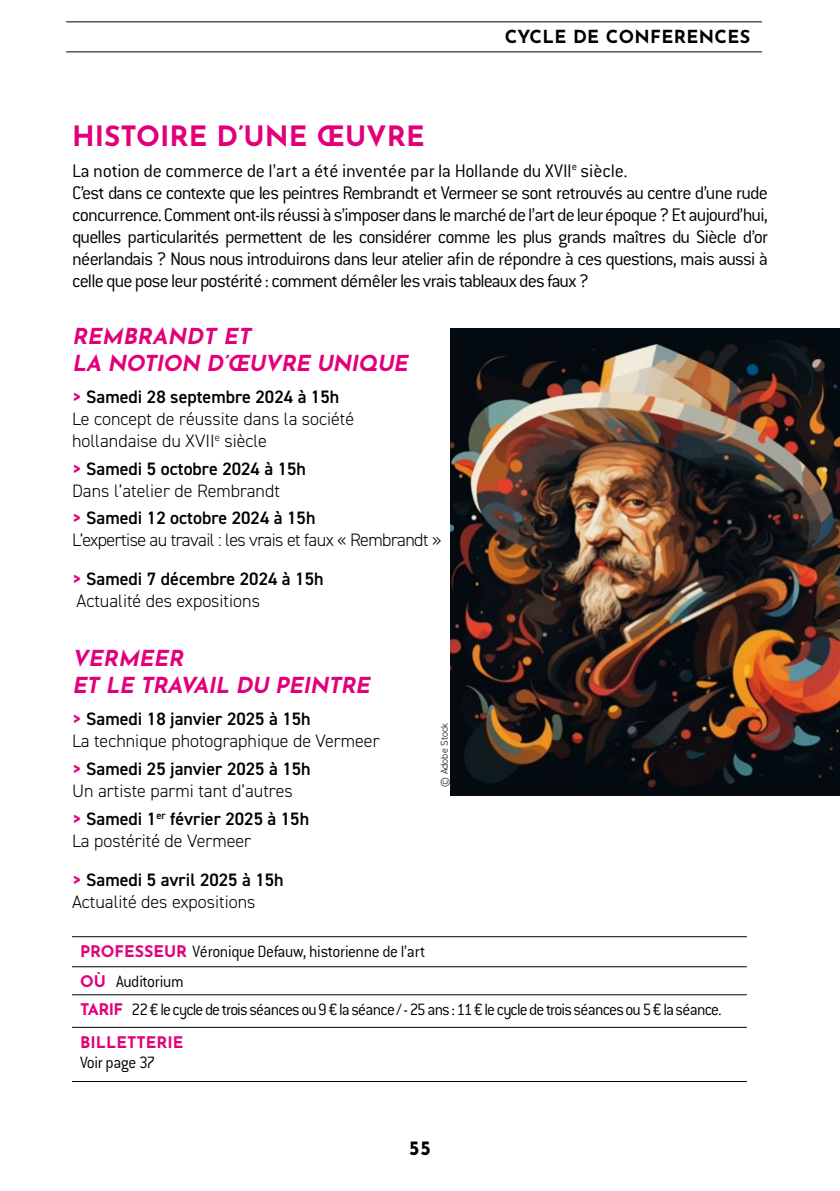
<style>
.page{position:relative;width:840px;height:1191px;background:#fff}
.page>*{position:absolute;margin:0;border:0;box-sizing:border-box;transform-origin:0 0}
.t1{font:700 28px "Josefin Sans";color:#e2007a}
.t2{font:italic 700 22px/26.4px "Josefin Sans";color:#e2007a}
.t3{font:300 20px/22px "Conduit ITC Std";letter-spacing:-.04em;color:#000}
.t4{font:700 20px "Josefin Sans";color:#000}
.t5{font:300 18px/22px "DIN2014";color:#000}
.t6{font:300 18px "Conduit ITC Std";letter-spacing:-.04em;color:#000;scale:.96 1}
.t7{font:600 18px/22px "DIN2014";color:#000}
.t8{font:300 18px/22px "DIN2014";letter-spacing:-.03em;color:#000}
.t9{font:300 18px/30px "Conduit ITC Std";letter-spacing:-.02em;color:#000;scale:.96 1}
.t10{font:700 18px "Josefin Sans";letter-spacing:.02em;color:#000}
.t11{font:700 16px "Josefin Sans";color:#e2007a}
.t12{font:300 10px "DIN2014";color:#000}
.s1{font-weight:700;color:#e2007a}
.s2{font-weight:600}
.s3{font-weight:300}
.s4{font-family:"Josefin Sans";font-weight:700;font-size:16px;color:#e2007a}
</style>
<div class="page">
<hr style="left:72px;top:936px;width:674px;height:1px;background:#000">
<hr style="left:72px;top:966px;width:674px;height:1px;background:#000">
<hr style="left:72px;top:994px;width:674px;height:1px;background:#000">
<hr style="left:72px;top:1027px;width:674px;height:1px;background:#000">
<hr style="left:72px;top:1081px;width:674px;height:1px;background:#000">
<hr style="left:66px;top:22px;width:695px;height:1px;background:#000">
<hr style="left:66px;top:52px;width:695px;height:1px;background:#000">
<img style="left:450px;top:328px;width:389px;height:467px">
<h1 class="t1" style="left:72px;top:111px;width:354px">HISTOIRE D’UNE ŒUVRE</h1>
<p class="t10" style="left:504px;top:21px;width:247px">CYCLE DE CONFERENCES</p>
<p class="t3" style="left:72px;top:159px;width:697px">La notion de commerce de l’art a été inventée par la Hollande du XVII<sup>e</sup> siècle.<br>C’est dans ce contexte que les peintres Rembrandt et Vermeer se sont retrouvés au centre d’une rude concurrence. Comment ont-ils réussi à s’imposer dans le marché de l’art de leur époque ? Et aujourd’hui, quelles particularités permettent de les considérer comme les plus grands maîtres du Siècle d’or néerlandais ? Nous nous introduirons dans leur atelier afin de répondre à ces questions, mais aussi à celle que pose leur postérité : comment démêler les vrais tableaux des faux ?</p>
<p class="t2" style="left:72px;top:320px;width:343px">REMBRANDT ET<br>LA NOTION D’ŒUVRE UNIQUE</p>
<p class="t5" style="left:72px;top:386px;width:283px"><span class="s1">&gt;</span> <span class="s2">Samedi 28 septembre 2024 à 15h<br></span>Le concept de réussite dans la société hollandaise du XVII<sup>e</sup> siècle</p>
<p class="t5" style="left:72px;top:457px;width:235px"><span class="s1">&gt;</span> <span class="s2">Samedi 5 octobre 2024 à 15h<br></span>Dans l’atelier de Rembrandt</p>
<p class="t8" style="left:72px;top:507px;width:370px"><span class="s1">&gt;</span> <span class="s2">Samedi 12 octobre 2024 à 15h<br></span>L’expertise au travail : les vrais et faux « Rembrandt »</p>
<p class="t7" style="left:72px;top:567px;width:253px"><span class="s1">&gt;</span> Samedi 7 décembre 2024 à 15h<br><span class="s3">Actualité des expositions</span></p>
<p class="t2" style="left:72px;top:642px;width:305px">VERMEER<br>ET LE TRAVAIL DU PEINTRE</p>
<p class="t5" style="left:72px;top:708px;width:309px"><span class="s1">&gt;</span> <span class="s2">Samedi 18 janvier 2025 à 15h<br></span>La technique photographique de Vermeer</p>
<p class="t5" style="left:72px;top:757px;width:240px"><span class="s1">&gt;</span> <span class="s2">Samedi 25 janvier 2025 à 15h<br></span>Un artiste parmi tant d’autres</p>
<p class="t7" style="left:72px;top:807px;width:238px"><span class="s1">&gt;</span> Samedi 1<sup>er</sup> février 2025 à 15h<br><span class="s3">La postérité de Vermeer</span></p>
<p class="t5" style="left:72px;top:868px;width:213px"><span class="s1">&gt;</span> <span class="s2">Samedi 5 avril 2025 à 15h<br></span>Actualité des expositions</p>
<p class="t9" style="left:80px;top:935px;width:361px"><span class="s4">PROFESSEUR</span> Véronique Defauw, historienne de l’art<br><span class="s4">OÙ</span> Auditorium</p>
<p class="t6" style="left:80px;top:998px;width:669px"><span class="s4">TARIF</span> 22 € le cycle de trois séances ou 9 € la séance / - 25 ans : 11 € le cycle de trois séances ou 5 € la séance.</p>
<p class="t11" style="left:80px;top:1028px;width:105px">BILLETTERIE</p>
<p class="t6" style="left:80px;top:1051px;width:80px">Voir page 37</p>
<p class="t12" style="left:438px;top:786px;width:65px;rotate:-90deg">© Adobe Stock</p>
<p class="t4" style="left:409px;top:1130px;width:23px">55</p>
</div>
